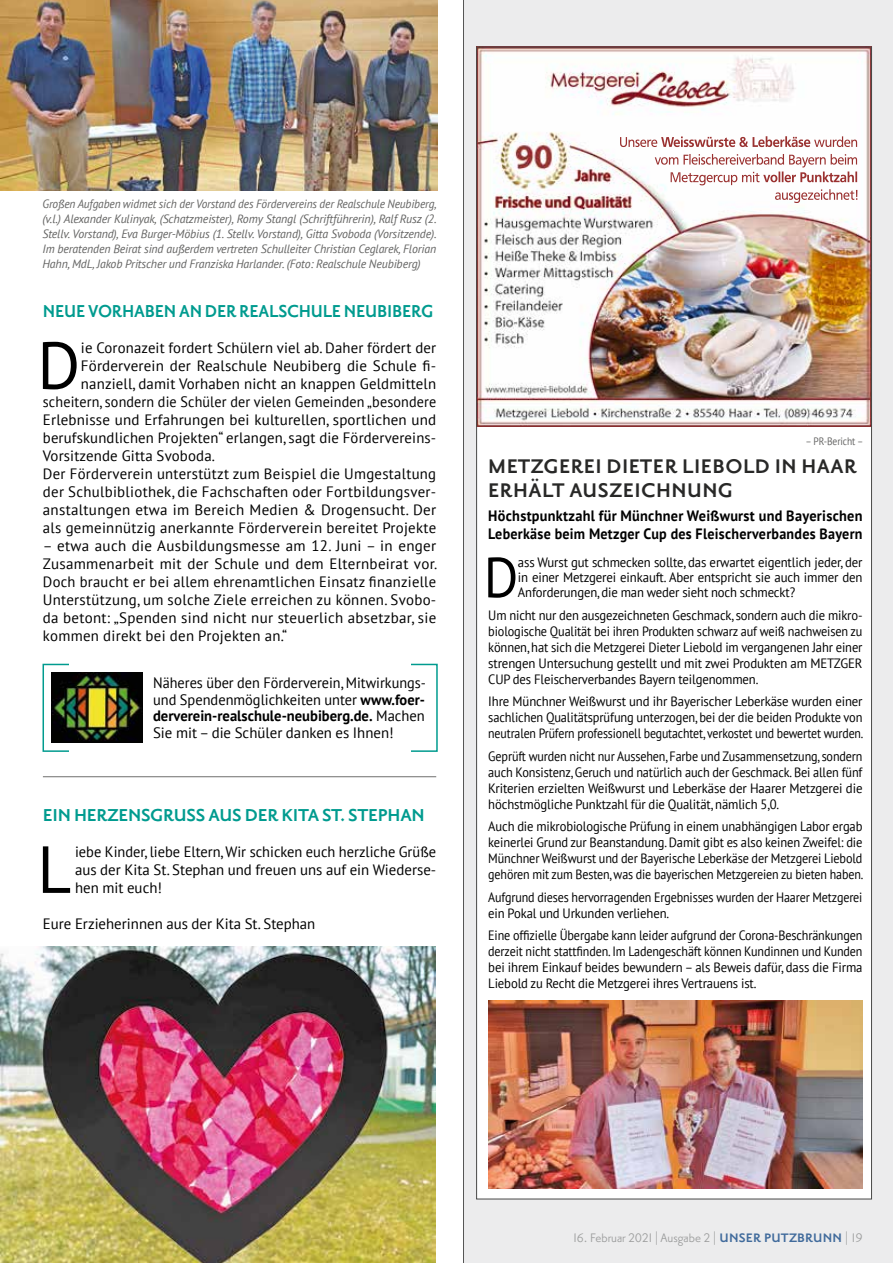
<style>
.page{position:relative;width:893px;height:1263px;background:#fff}
.page>*{position:absolute;margin:0;border:0;box-sizing:border-box;transform-origin:0 0}
.t1{font:66.45px "PT Sans";color:#000}
.t2{font:56.4px "PT Sans";color:#000;scale:.94 1}
.t3{font:700 24px/24px "Priori Sans OT";letter-spacing:.02em;color:#282827}
.t4{font:700 21px "Priori Sans OT";letter-spacing:-.01em;color:#009b8f;scale:.93 1}
.t5{font:700 21px "Priori Sans OT";letter-spacing:-.01em;color:#009b8f}
.t6{font:15px/18px "PT Sans";letter-spacing:.01em;color:#000;text-align:justify}
.t7{font:15px/16.5px "PT Sans";letter-spacing:.01em;color:#000;text-align:justify;scale:.95 1}
.t8{font:15px/18px "PT Sans";letter-spacing:.01em;color:#000;text-align:justify;scale:.96 1}
.t9{font:700 15px/18px "PT Sans";letter-spacing:.02em;color:#000;scale:.95 1}
.t10{font:15px "PT Sans";letter-spacing:.01em;color:#000;scale:.94 1}
.t11{font:15px "Priori Sans OT";color:#9c9d9d}
.t12{font:13.5px/16px "PT Sans";letter-spacing:-.01em;color:#000;text-align:justify;scale:.93 1}
.t13{font:13.5px/16px "PT Sans";letter-spacing:-.01em;color:#000;text-align:justify;scale:.9 1}
.t14{font:13.5px/16px "PT Sans";letter-spacing:-.01em;color:#000;text-align:justify;scale:.95 1}
.t15{font:13.5px/15px "PT Sans";letter-spacing:-.01em;color:#000;text-align:justify;scale:.94 1}
.t16{font:13.5px/16px "PT Sans";letter-spacing:-.01em;color:#000;scale:.89 1}
.t17{font:italic 12px/15px "PT Sans";letter-spacing:-.01em;color:#636362;text-align:justify;scale:.95 1}
.t18{font:10.8px "PT Sans";letter-spacing:-.01em;color:#636362;scale:.88 1}
.s1{font-weight:700}
.s2{font-weight:700;color:#416b9c}
</style>
<div class="page">
<div style="left:463px;top:0;width:430px;height:1263px;background:#ececed"></div>
<hr style="left:43px;top:776px;width:393px;height:1px;background:#6f6f6e">
<div style="left:477px;top:47px;width:394px;height:1152px;background:#fff"></div>
<img style="left:478px;top:49px;width:392px;height:378px">
<img style="left:0;top:947px;width:436px;height:316px">
<img style="left:0;top:0;width:438px;height:191px">
<div style="left:43px;top:664px;width:395px;height:88px;border:2px solid #009b8f"></div>
<div style="left:69px;top:662px;width:342px;height:91px;background:#fff"></div>
<img style="left:52px;top:672px;width:91px;height:70px">
<img style="left:488px;top:1001px;width:374px;height:187px">
<p class="t17" style="left:43px;top:196px;width:416px">Großen Aufgaben widmet sich der Vorstand des Fördervereins der Realschule Neubiberg, (v.l.) Alexander Kulinyak, (Schatzmeister), Romy Stangl (Schriftführerin), Ralf Rusz (2.<br>Stellv. Vorstand), Eva Burger-Möbius (1. Stellv. Vorstand), Gitta Svoboda (Vorsitzende).<br>Im beratenden Beirat sind außerdem vertreten Schulleiter Christian Ceglarek, Florian Hahn, MdL, Jakob Pritscher und Franziska Harlander. (Foto: Realschule Neubiberg)</p>
<h3 class="t4" style="left:43px;top:300px;width:421px">NEUE VORHABEN AN DER REALSCHULE NEUBIBERG</h3>
<h1 class="t1" style="left:37px;top:323px;width:45px">D</h1>
<p class="t6" style="left:81px;top:338px;width:357px">ie Coronazeit fordert Schülern viel ab. Daher fördert der</p>
<p class="t6" style="left:81px;top:356px;width:357px">Förderverein der Realschule Neubiberg die Schule fi-</p>
<p class="t6" style="left:81px;top:374px;width:357px">nanziell, damit Vorhaben nicht an knappen Geldmitteln</p>
<p class="t10" style="left:43px;top:392px;width:420px">scheitern, sondern die Schüler der vielen Gemeinden „besondere</p>
<p class="t6" style="left:43px;top:410px;width:395px">Erlebnisse und Erfahrungen bei kulturellen, sportlichen und</p>
<p class="t6" style="left:43px;top:428px;width:395px">berufskundlichen Projekten“ erlangen, sagt die Fördervereins-</p>
<p class="t6" style="left:43px;top:446px;width:174px">Vorsitzende Gitta Svoboda.</p>
<p class="t6" style="left:43px;top:464px;width:395px">Der Förderverein unterstützt zum Beispiel die Umgestaltung</p>
<p class="t6" style="left:43px;top:482px;width:395px">der Schulbibliothek, die Fachschaften oder Fortbildungsver-</p>
<p class="t6" style="left:43px;top:500px;width:395px">anstaltungen etwa im Bereich Medien &amp; Drogensucht. Der</p>
<p class="t6" style="left:43px;top:518px;width:395px">als gemeinnützig anerkannte Förderverein bereitet Projekte</p>
<p class="t6" style="left:43px;top:536px;width:396px">– etwa auch die Ausbildungsmesse am 12. Juni – in enger Zusammenarbeit mit der Schule und dem Elternbeirat vor.<br>Doch braucht er bei allem ehrenamtlichen Einsatz finanzielle Unterstützung, um solche Ziele erreichen zu können. Svobo&shy;da betont: „Spenden sind nicht nur steuerlich absetzbar, sie kommen direkt bei den Projekten an.“</p>
<p class="t7" style="left:153px;top:674px;width:289px">Näheres über den Förderverein, Mitwirkungs&shy;und Spendenmöglichkeiten unter <span class="s1">www.foer&shy;derverein-realschule-neubiberg.de.</span> Machen Sie mit – die Schüler danken es Ihnen!</p>
<h3 class="t5" style="left:43px;top:804px;width:383px">EIN HERZENSGRUSS AUS DER KITA ST. STEPHAN</h3>
<h1 class="t1" style="left:37px;top:827px;width:36px">L</h1>
<p class="t8" style="left:75px;top:842px;width:378px">iebe Kinder, liebe Eltern, Wir schicken euch herzliche Grüße aus der Kita St. Stephan und freuen uns auf ein Wiederse&shy;hen mit euch!</p>
<p class="t6" style="left:43px;top:914px;width:274px">Eure Erzieherinnen aus der Kita St. Stephan</p>
<p class="t18" style="left:806px;top:434px;width:67px">– PR-Bericht –</p>
<h3 class="t3" style="left:488px;top:454px;width:370px">METZGEREI DIETER LIEBOLD IN HAAR<br>ERHÄLT AUSZEICHNUNG</h3>
<p class="t9" style="left:488px;top:506px;width:395px">Höchstpunktzahl für Münchner Weißwurst und Bayerischen<br>Leberkäse beim Metzger Cup des Fleischerverbandes Bayern</p>
<h2 class="t2" style="left:484px;top:541px;width:38px">D</h2>
<p class="t15" style="left:518px;top:555px;width:368px">ass Wurst gut schmecken sollte, das erwartet eigentlich jeder, der in einer Metzgerei einkauft. Aber entspricht sie auch immer den Anforderungen, die man weder sieht noch schmeckt?</p>
<p class="t12" style="left:488px;top:606px;width:404px">Um nicht nur den ausgezeichneten Geschmack, sondern auch die mikro&shy;biologische Qualität bei ihren Produkten schwarz auf weiß nachweisen zu können, hat sich die Metzgerei Dieter Liebold im vergangenen Jahr einer strengen Untersuchung gestellt und mit zwei Produkten am METZGER CUP des Fleischerverbandes Bayern teilgenommen.</p>
<p class="t14" style="left:488px;top:693px;width:396px">Ihre Münchner Weißwurst und ihr Bayerischer Leberkäse wurden einer sachlichen Qualitätsprüfung unterzogen, bei der die beiden Produkte von neutralen Prüfern professionell begutachtet, verkostet und bewertet wurden.</p>
<p class="t13" style="left:488px;top:747px;width:417px">Geprüft wurden nicht nur Aussehen, Farbe und Zusammensetzung, sondern auch Konsistenz, Geruch und natürlich auch der Geschmack. Bei allen fünf Kriterien erzielten Weißwurst und Leberkäse der Haarer Metzgerei die höchstmögliche Punktzahl für die Qualität, nämlich 5,0.</p>
<p class="t12" style="left:488px;top:818px;width:405px">Auch die mikrobiologische Prüfung in einem unabhängigen Labor ergab keinerlei Grund zur Beanstandung. Damit gibt es also keinen Zweifel: die Münchner Weißwurst und der Bayerische Leberkäse der Metzgerei Liebold gehören mit zum Besten, was die bayerischen Metzgereien zu bieten haben.</p>
<p class="t16" style="left:488px;top:888px;width:422px">Aufgrund dieses hervorragenden Ergebnisses wurden der Haarer Metzgerei ein Pokal und Urkunden verliehen.</p>
<p class="t13" style="left:488px;top:927px;width:417px">Eine offizielle Übergabe kann leider aufgrund der Corona-Beschränkungen derzeit nicht stattfinden. Im Ladengeschäft können Kundinnen und Kunden bei ihrem Einkauf beides bewundern – als Beweis dafür, dass die Firma Liebold zu Recht die Metzgerei ihres Vertrauens ist.</p>
<p class="t11" style="left:573px;top:1230px;width:291px">16. Februar 2021 | Ausgabe 2 | <span class="s2">UNSER PUTZBRUNN</span> | 19</p>
</div>
